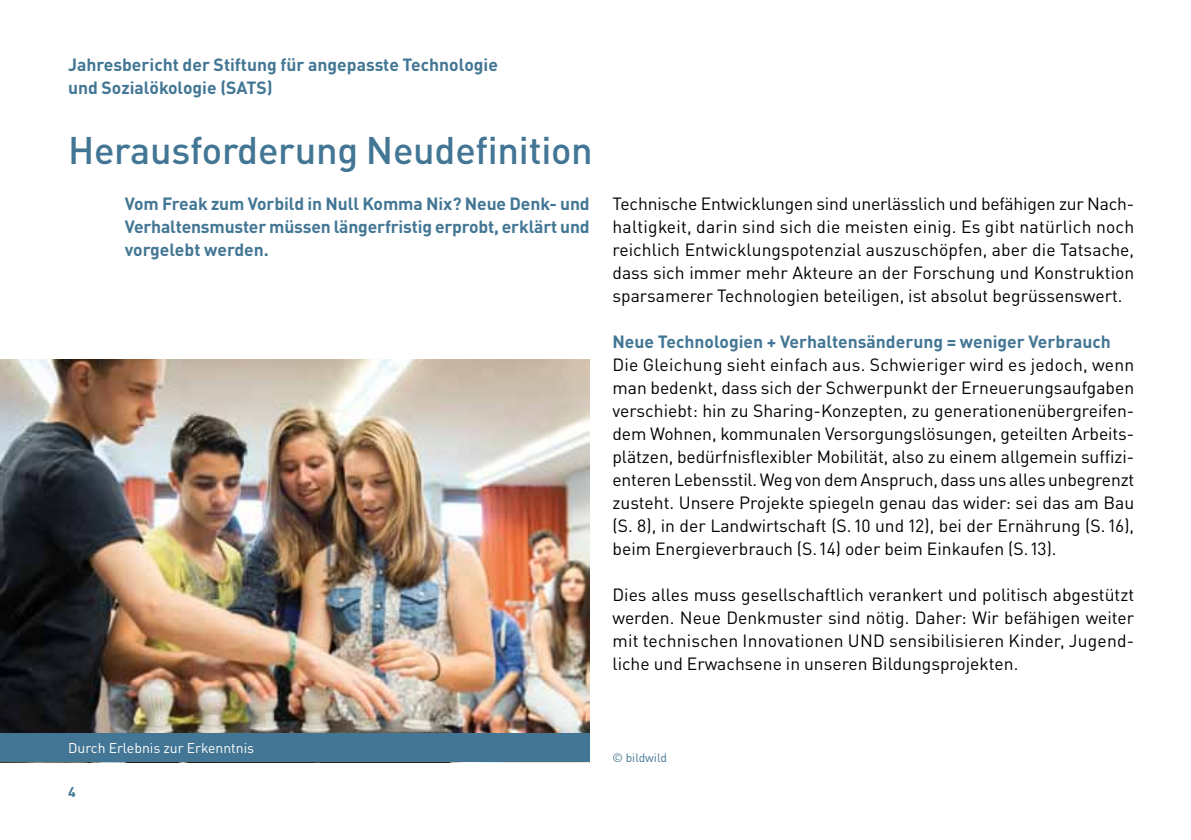
<style>
.page{position:relative;width:1191px;height:840px;background:#fff}
.page>*{position:absolute;margin:0;border:0;box-sizing:border-box;transform-origin:0 0}
.t1{font:500 38px "DINOT";letter-spacing:-.005em;color:#427694}
.t2{font:17.6px/23px "DINOT";color:#000;text-align:justify}
.t3{font:700 17.6px/23px "DINOT";color:#427694;text-align:justify}
.t4{font:14px "DINOT";color:#fff}
.t5{font:700 14px "DINOT";color:#427694}
.t6{font:12px "DINOT";color:#427694}
</style>
<div class="page">
<img style="left:0;top:359px;width:590px;height:374px">
<div style="left:0;top:733px;width:590px;height:28px;background:#427694"></div>
<p class="t3" style="left:68px;top:53px;width:431px">Jahresbericht der Stiftung für angepasste Technologie und Sozialökologie (SATS)</p>
<h1 class="t1" style="left:68px;top:125px;width:526px">Herausforderung Neudefinition</h1>
<p class="t3" style="left:125px;top:191px;width:466px">Vom Freak zum Vorbild in Null Komma Nix? Neue Denk- und Verhaltensmuster müssen längerfristig erprobt, erklärt und vorgelebt werden.</p>
<p class="t2" style="left:612px;top:191px;width:523px">Technische Entwicklungen sind unerlässlich und befähigen zur Nach&shy;haltigkeit, darin sind sich die meisten einig. Es gibt natürlich noch reichlich Entwicklungspotenzial auszuschöpfen, aber die Tatsache, dass sich immer mehr Akteure an der Forschung und Konstruktion sparsamerer Technologien beteiligen, ist absolut begrüssenswert.</p>
<p class="t3" style="left:612px;top:329px;width:500px">Neue Technologien + Verhaltensänderung = weniger Verbrauch</p>
<p class="t2" style="left:612px;top:352px;width:523px">Die Gleichung sieht einfach aus. Schwieriger wird es jedoch, wenn man bedenkt, dass sich der Schwerpunkt der Erneuerungsaufgaben verschiebt: hin zu Sharing-Konzepten, zu generationenübergreifen&shy;dem Wohnen, kommunalen Versorgungslösungen, geteilten Arbeits&shy;plätzen, bedürfnisflexibler Mobilität, also zu einem allgemein suffizi&shy;enteren Lebensstil. Weg von dem Anspruch, dass uns alles unbegrenzt zusteht. Unsere Projekte spiegeln genau das wider: sei das am Bau (S. 8), in der Landwirtschaft (S. 10 und 12), bei der Ernährung (S. 16), beim Energieverbrauch (S. 14) oder beim Einkaufen (S. 13).</p>
<p class="t2" style="left:612px;top:582px;width:523px;text-align:left">Dies alles muss gesellschaftlich verankert und politisch abgestützt werden. Neue Denkmuster sind nötig. Daher: Wir befähigen weiter mit technischen Innovationen UND sensibilisieren Kinder, Jugend&shy;liche und Erwachsene in unseren Bildungsprojekten.</p>
<p class="t4" style="left:68px;top:739px;width:188px">Durch Erlebnis zur Erkenntnis</p>
<p class="t5" style="left:68px;top:782px;width:9px">4</p>
<p class="t6" style="left:612px;top:750px;width:56px">© bildwild</p>
</div>
